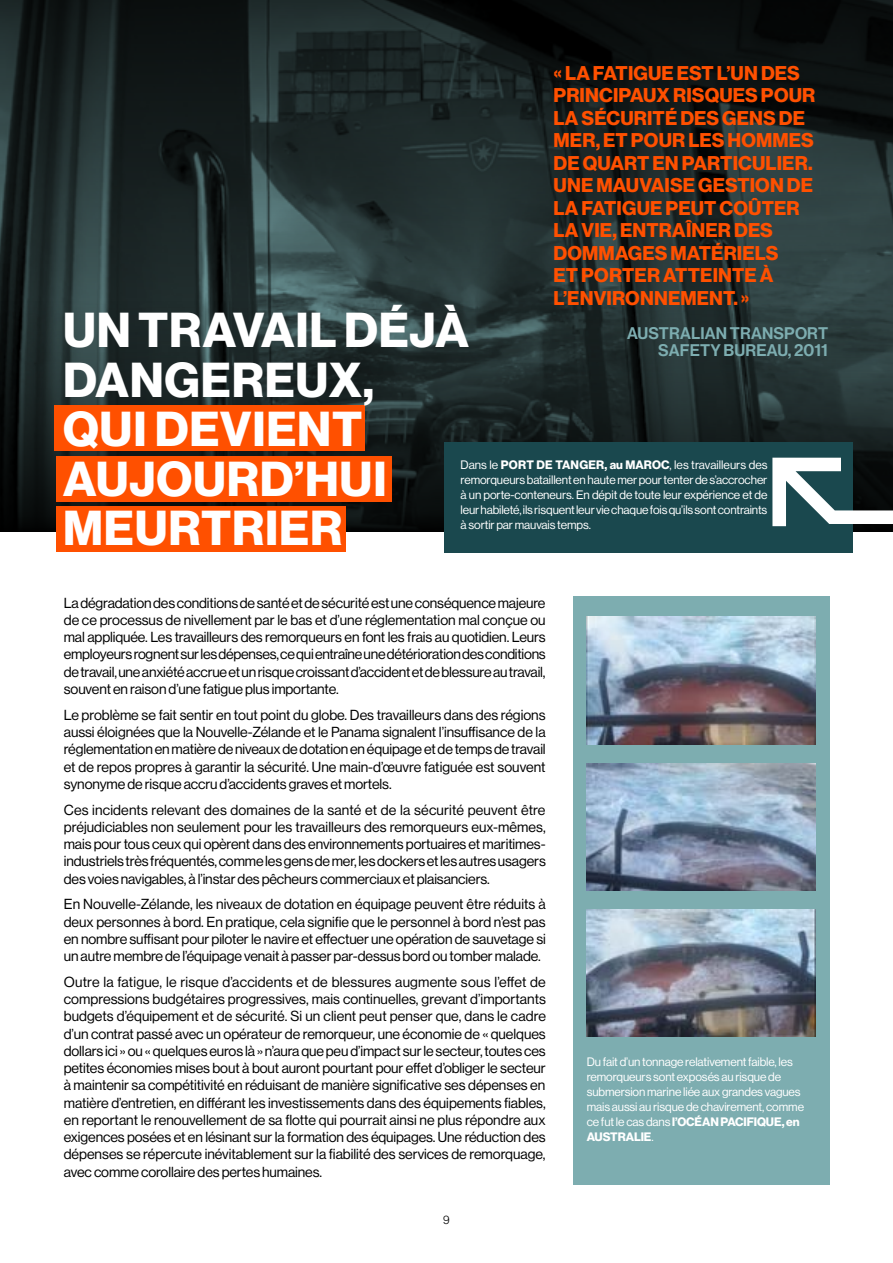
<style>
.page{position:relative;width:893px;height:1263px;background:#fff}
.page>*{position:absolute;margin:0;border:0;box-sizing:border-box;transform-origin:0 0}
.t1{font:48px/49.5px "N Haas Grotesk DS Pro 75 Bd";letter-spacing:.015em;color:#fff}
.t2{font:19.5px/22.5px "N Haas Grotesk DS Pro 75 Bd";letter-spacing:.01em;color:#ff5000}
.t3{font:16.5px/17.2px "N Haas Grotesk DS Pro 65 Md";letter-spacing:.01em;color:#7dadb0;text-align:right}
.t4{font:14.25px/17.2px "N Haas Grotesk DS Pro 55 Rg";letter-spacing:-.01em;color:#000;text-align:justify}
.t5{font:12px/15px "N Haas Grotesk DS Pro 55 Rg";letter-spacing:-.01em;color:#fff;text-align:justify}
.t6{font:12px/15px "N Haas Grotesk DS Pro 75 Bd";letter-spacing:-.01em;color:#fff}
.t7{font:12px "N Haas Grotesk DS Pro 45 Lt";color:#000}
.s1{font-family:"N Haas Grotesk DS Pro 75 Bd"}
.s2{font-family:"N Haas Grotesk DS Pro 55 Rg"}
</style>
<div class="page">
<svg style="left:0;top:0;width:893px;height:299px;background:#1d2828"></svg>
<svg style="left:0;top:299px;width:893px;height:232px;background:#202c2c"></svg>
<div style="left:444px;top:443px;width:409px;height:110px;background:#1a484e"></div>
<svg style="left:772px;top:458px;width:121px;height:68px"></svg>
<div style="left:54px;top:405px;width:310px;height:45px;background:#ff5000"></div>
<div style="left:573px;top:597px;width:256px;height:588px;background:#7dadb0"></div>
<div style="left:56px;top:456px;width:336px;height:46px;background:#ff5000"></div>
<div style="left:56px;top:506px;width:290px;height:46px;background:#ff5000"></div>
<img style="left:587px;top:617px;width:228px;height:127px">
<img style="left:587px;top:763px;width:228px;height:128px">
<img style="left:587px;top:910px;width:228px;height:127px">
<p class="t2" style="left:554px;top:62px;width:263px">« LA FATIGUE EST L’UN DES<br>PRINCIPAUX RISQUES POUR<br>LA SÉCURITÉ DES GENS DE<br>MER, ET POUR LES HOMMES<br>DE QUART EN PARTICULIER.<br>UNE MAUVAISE GESTION DE<br>LA FATIGUE PEUT COÛTER<br>LA VIE, ENTRAÎNER DES<br>DOMMAGES MATÉRIELS<br>ET PORTER ATTEINTE À<br>L’ENVIRONNEMENT. »</p>
<p class="t3" style="left:627px;top:325px;width:203px">AUSTRALIAN TRANSPORT<br>SAFETY BUREAU, 2011</p>
<h1 class="t1" style="left:63px;top:306px;width:407px">UN TRAVAIL DÉJÀ<br>DANGEREUX,<br>QUI DEVIENT<br>AUJOURD’HUI<br>MEURTRIER</h1>
<p class="t5" style="left:461px;top:458px;width:308px">Dans le <span class="s1">PORT DE TANGER, au MAROC</span>, les travailleurs des remorqueurs bataillent en haute mer pour tenter de s’accrocher à un porte-conteneurs. En dépit de toute leur expérience et de leur habileté, ils risquent leur vie chaque fois qu’ils sont contraints à sortir par mauvais temps.</p>
<p class="t4" style="left:64px;top:594px;width:483px">La dégradation des conditions de santé et de sécurité est une conséquence majeure de ce processus de nivellement par le bas et d’une réglementation mal conçue ou mal appliquée. Les travailleurs des remorqueurs en font les frais au quotidien. Leurs employeurs rognent sur les dépenses, ce qui entraîne une détérioration des conditions de travail, une anxiété accrue et un risque croissant d’accident et de blessure au travail, souvent en raison d’une fatigue plus importante.</p>
<p class="t4" style="left:64px;top:706px;width:483px">Le problème se fait sentir en tout point du globe. Des travailleurs dans des régions aussi éloignées que la Nouvelle-Zélande et le Panama signalent l’insuffisance de la réglementation en matière de niveaux de dotation en équipage et de temps de travail et de repos propres à garantir la sécurité. Une main-d’œuvre fatiguée est souvent synonyme de risque accru d’accidents graves et mortels.</p>
<p class="t4" style="left:64px;top:801px;width:483px">Ces incidents relevant des domaines de la santé et de la sécurité peuvent être préjudiciables non seulement pour les travailleurs des remorqueurs eux-mêmes, mais pour tous ceux qui opèrent dans des environnements portuaires et maritimes&shy;industriels très fréquentés, comme les gens de mer, les dockers et les autres usagers des voies navigables, à l’instar des pêcheurs commerciaux et plaisanciers.</p>
<p class="t4" style="left:64px;top:896px;width:483px">En Nouvelle-Zélande, les niveaux de dotation en équipage peuvent être réduits à deux personnes à bord. En pratique, cela signifie que le personnel à bord n’est pas en nombre suffisant pour piloter le navire et effectuer une opération de sauvetage si un autre membre de l’équipage venait à passer par-dessus bord ou tomber malade.</p>
<p class="t4" style="left:64px;top:973px;width:484px">Outre la fatigue, le risque d’accidents et de blessures augmente sous l’effet de compressions budgétaires progressives, mais continuelles, grevant d’importants budgets d’équipement et de sécurité. Si un client peut penser que, dans le cadre d’un contrat passé avec un opérateur de remorqueur, une économie de « quelques dollars ici » ou « quelques euros là » n’aura que peu d’impact sur le secteur, toutes ces petites économies mises bout à bout auront pourtant pour effet d’obliger le secteur à maintenir sa compétitivité en réduisant de manière significative ses dépenses en matière d’entretien, en différant les investissements dans des équipements fiables, en reportant le renouvellement de sa flotte qui pourrait ainsi ne plus répondre aux exigences posées et en lésinant sur la formation des équipages. Une réduction des dépenses se répercute inévitablement sur la fiabilité des services de remorquage, avec comme corollaire des pertes humaines.</p>
<p class="t7" style="left:443px;top:1213px;width:8px">9</p>
<p class="t5" style="left:587px;top:1054px;width:219px;text-align:left">Du fait d’un tonnage relativement faible, les remorqueurs sont exposés au risque de submersion marine liée aux grandes vagues mais aussi au risque de chavirement, comme</p>
<p class="t6" style="left:587px;top:1114px;width:214px"><span class="s2">ce fut le cas dans</span> l’OCÉAN PACIFIQUE, en<br>AUSTRALIE<span class="s2">.</span></p>
</div>
